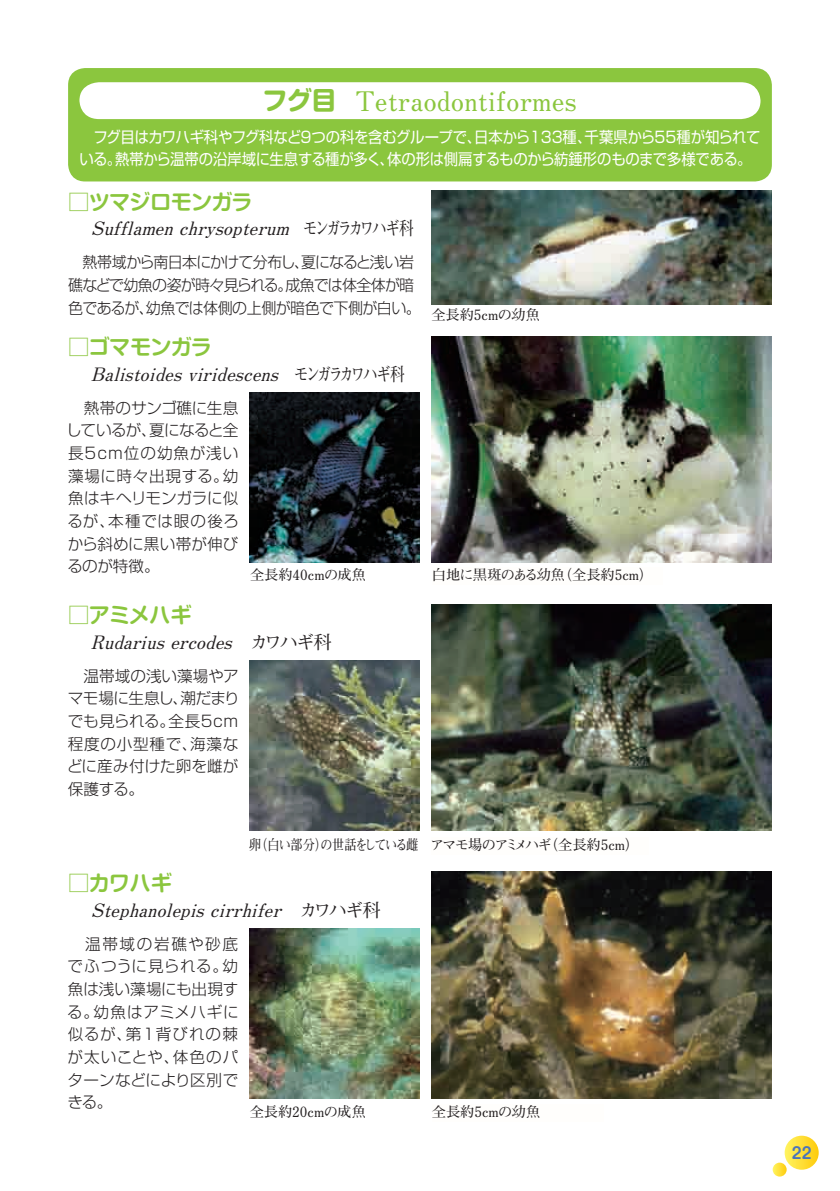
<style>
.page{position:relative;width:840px;height:1191px;background:#fff}
.page>*{position:absolute;margin:0;border:0;box-sizing:border-box;transform-origin:0 0}
.t1{font:700 27px "Futo Min A101 Pr 5";color:#8bc63e}
.t2{font:700 21.2px "Shin M Go Pro De";letter-spacing:-.045em;color:#8bc63e}
.t3{font:italic 700 18.4px "Futo Min A101 Pr 5";color:#231f20}
.t4{font:300 15.6px/22.6px "Shin Go Pr 5";letter-spacing:-.02em;color:#231f20;text-align:justify}
.t5{font:15.6px/22.6px "Shin Go Pr 5";letter-spacing:-.015em;color:#fff;scale:.92 1}
.t6{font:300 15.6px/22.6px "Shin Go Pr 5";letter-spacing:-.045em;color:#231f20;text-align:center;scale:.96 1}
.t7{font:700 15.6px "Shin M Go Pro De";color:#4b75ba}
.t8{font:700 14.2px "Futo Min A101 Pr 5";color:#231f20}
.t9{font:700 14.2px "Futo Min A101 Pr 5";letter-spacing:-.1em;color:#231f20;scale:.85 1}
.s1{font-family:"Shin M Go Pro";font-size:25.6px}
.s2{font-style:normal}
</style>
<div class="page">
<svg style="left:784px;top:1135px;width:34px;height:34px"></svg>
<svg style="left:772px;top:1162px;width:14px;height:14px"></svg>
<img style="left:431px;top:336px;width:340px;height:226px">
<img style="left:249px;top:393px;width:171px;height:170px">
<img style="left:431px;top:604px;width:340px;height:226px">
<img style="left:249px;top:660px;width:170px;height:170px">
<img style="left:431px;top:872px;width:340px;height:226px">
<img style="left:249px;top:928px;width:170px;height:170px">
<img style="left:431px;top:191px;width:340px;height:113px">
<div style="left:68px;top:68px;width:703px;height:113px;background:#8bc63e;border-radius:17px"></div>
<div style="left:79px;top:82px;width:681px;height:37px;background:#fff"></div>
<h1 class="t1" style="left:262px;top:80px;width:315px"><span class="s1">フグ目</span> Tetraodontiformes</h1>
<p class="t5" style="left:79px;top:124px;width:741px">　フグ目はカワハギ科やフグ科など９つの科を含むグループで、日本から133種、千葉県から55種が知られている。熱帯から温帯の沿岸域に生息する種が多く、体の形は側扁するものから紡錘形のものまで多様である。</p>
<h2 class="t2" style="left:68px;top:184px;width:186px">□ツマジロモンガラ</h2>
<p class="t3" style="left:91px;top:214px;width:324px">Sufflamenchrysopterum <span class="s2">モンガラカワハギ科</span></p>
<p class="t6" style="left:68px;top:250px;width:369px">熱帯域から南日本にかけて分布し、夏になると浅い岩<br>礁などで幼魚の姿が時々見られる。成魚では体全体が暗色であるが、幼魚では体側の上側が暗色で下側が白い。</p>
<h2 class="t2" style="left:68px;top:329px;width:145px">□ゴマモンガラ</h2>
<p class="t3" style="left:91px;top:359px;width:315px">Balistoidesviridescens<span class="s2">　モンガラカワハギ科</span></p>
<p class="t8" style="left:431px;top:303px;width:110px">全長約5cmの幼魚</p>
<p class="t4" style="left:66px;top:395px;width:174px">　熱帯のサンゴ礁に生息しているが、夏になると全長5cm位の幼魚が浅い藻場に時々出現する。幼魚はキヘリモンガラに似るが、本種では眼の後ろから斜めに黒い帯が伸びるのが特徴。</p>
<p class="t8" style="left:250px;top:564px;width:118px">全長約40cmの成魚</p>
<p class="t8" style="left:431px;top:564px;width:223px">白地に黒斑のある幼魚（全長約5cm）</p>
<h2 class="t2" style="left:68px;top:597px;width:125px">□アミメハギ</h2>
<p class="t3" style="left:91px;top:627px;width:242px">Rudariusercodes<span class="s2">　カワハギ科</span></p>
<p class="t4" style="left:67px;top:663px;width:174px">　温帯域の浅い藻場やアマモ場に生息し、潮だまりでも見られる。全長5cm程度の小型種で、海藻などに産み付けた卵を雌が保護する。</p>
<p class="t9" style="left:249px;top:833px;width:460px">卵（白い部分）の世話をしている雌 アマモ場のアミメハギ（全長約5cm）</p>
<h2 class="t2" style="left:68px;top:865px;width:105px">□カワハギ</h2>
<p class="t3" style="left:91px;top:895px;width:291px">Stephanolepiscirrhifer<span class="s2">　カワハギ科</span></p>
<p class="t4" style="left:67px;top:931px;width:173px">　温帯域の岩礁や砂底でふつうに見られる。幼魚は浅い藻場にも出現する。幼魚はアミメハギに似るが、第1背びれの棘が太いことや、体色のパターンなどにより区別できる。</p>
<p class="t8" style="left:249px;top:1100px;width:118px">全長約20cmの成魚</p>
<p class="t8" style="left:431px;top:1100px;width:110px">全長約5cmの幼魚</p>
<p class="t7" style="left:791px;top:1140px;width:21px">22</p>
</div>
